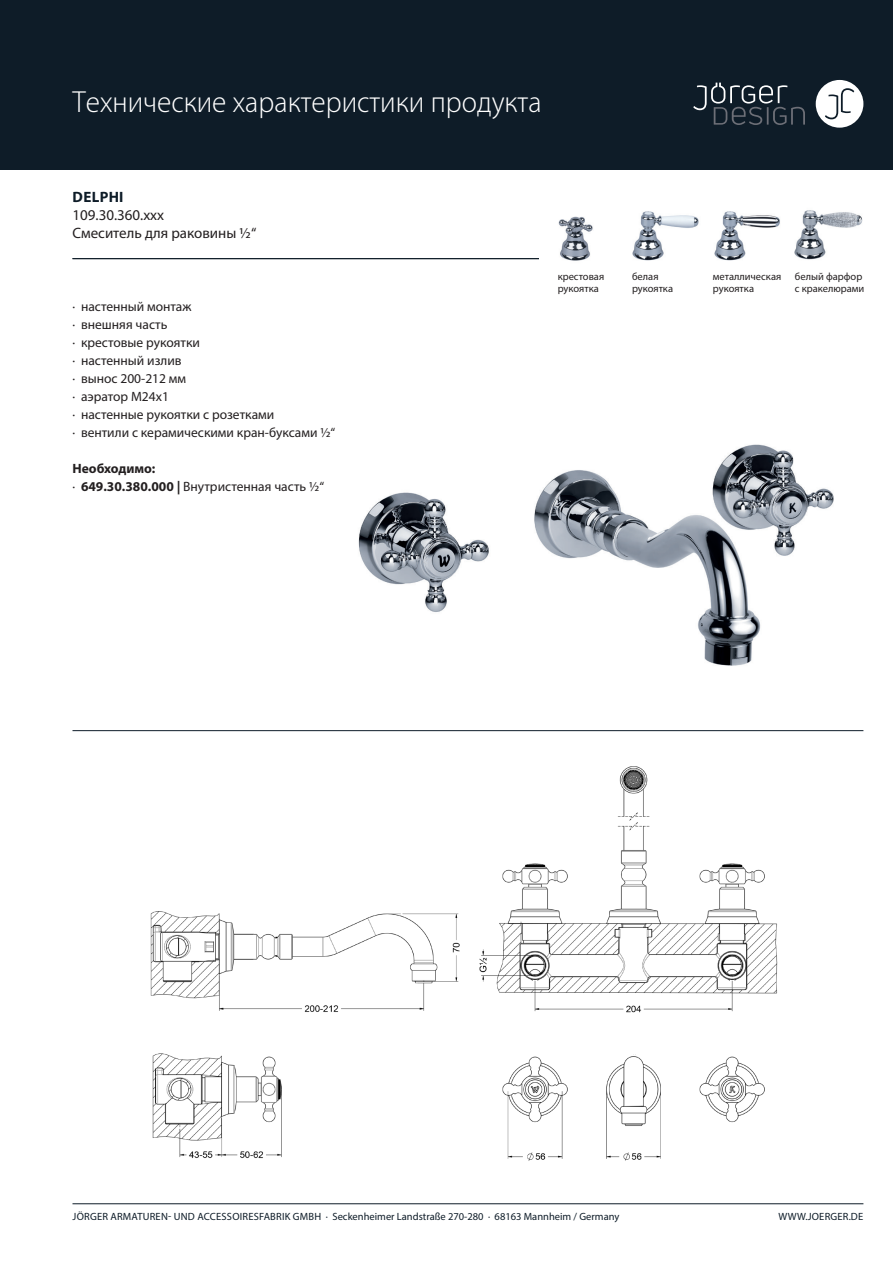
<style>
.page{position:relative;width:893px;height:1263px;background:#fff}
.page>*{position:absolute;margin:0;border:0;box-sizing:border-box;transform-origin:0 0}
.t1{font:100 30px "Myriad Set Pro";color:#fff}
.t2{font:15px "Myriad Pro";color:#231f20}
.t3{font:700 15px "Myriad Pro";letter-spacing:.02em;color:#0e1c28}
.t4{font:13.5px/18px "Myriad Pro";color:#231f20}
.t5{font:700 13.5px/18px "Myriad Pro";color:#231f20}
.t6{font:10.5px "Myriad Pro";letter-spacing:.005em;color:#0e1c28}
.t7{font:10.5px/12px "Myriad Pro";color:#231f20}
.s1{font-weight:400}
</style>
<div class="page">
<div style="left:0;top:0;width:893px;height:169px;background:#0e1c28"></div>
<div style="left:816px;top:80px;width:47px;height:48px;background:#fff;border-radius:50%"></div>
<svg style="left:825px;top:88px;width:29px;height:31px"></svg>
<svg style="left:693px;top:83px;width:112px;height:42px"></svg>
<hr style="left:72px;top:1203px;width:791px;height:1px;background:#0e1c28">
<img style="left:358px;top:444px;width:476px;height:222px">
<hr style="left:72px;top:258px;width:791px;height:1px;background:#0e1c28">
<hr style="left:72px;top:730px;width:791px;height:1px;background:#0e1c28">
<img style="left:150px;top:766px;width:628px;height:395px">
<div style="left:540px;top:195px;width:334px;height:110px;background:#fff"></div>
<img style="left:558px;top:216px;width:35px;height:45px">
<img style="left:632px;top:211px;width:67px;height:50px">
<img style="left:714px;top:211px;width:66px;height:50px">
<img style="left:794px;top:210px;width:69px;height:50px">
<h1 class="t1" style="left:72px;top:79px;width:471px">Технические характеристики продукта</h1>
<p class="t3" style="left:73px;top:187px;width:52px">DELPHI</p>
<p class="t2" style="left:72px;top:223px;width:185px">Смеситель для раковины ½“</p>
<p class="t2" style="left:72px;top:206px;width:93px">109.30.360.xxx</p>
<p class="t4" style="left:72px;top:297px;width:264px">· настенный монтаж<br>· внешняя часть<br>· крестовые рукоятки<br>· настенный излив<br>· вынос 200-212 мм<br>· аэратор M24x1<br>· настенные рукоятки с розетками<br>· вентили с керамическими кран-буксами ½“</p>
<p class="t5" style="left:72px;top:459px;width:253px">Необходимо:<br><span class="s1">·</span> 649.30.380.000 | <span class="s1">Внутристенная часть ½“</span></p>
<p class="t7" style="left:558px;top:270px;width:48px">крестовая рукоятка</p>
<p class="t7" style="left:632px;top:270px;width:43px">белая рукоятка</p>
<p class="t7" style="left:713px;top:270px;width:70px">металлическая рукоятка</p>
<p class="t7" style="left:795px;top:270px;width:71px">белый фарфор с кракелюрами</p>
<p class="t6" style="left:73px;top:1210px;width:548px">JÖRGER ARMATUREN- UND ACCESSOIRESFABRIK GMBH · Seckenheimer Landstraße 270-280 · 68163 Mannheim / Germany</p>
<p class="t6" style="left:778px;top:1210px;width:86px">WWW.JOERGER.DE</p>
</div>
